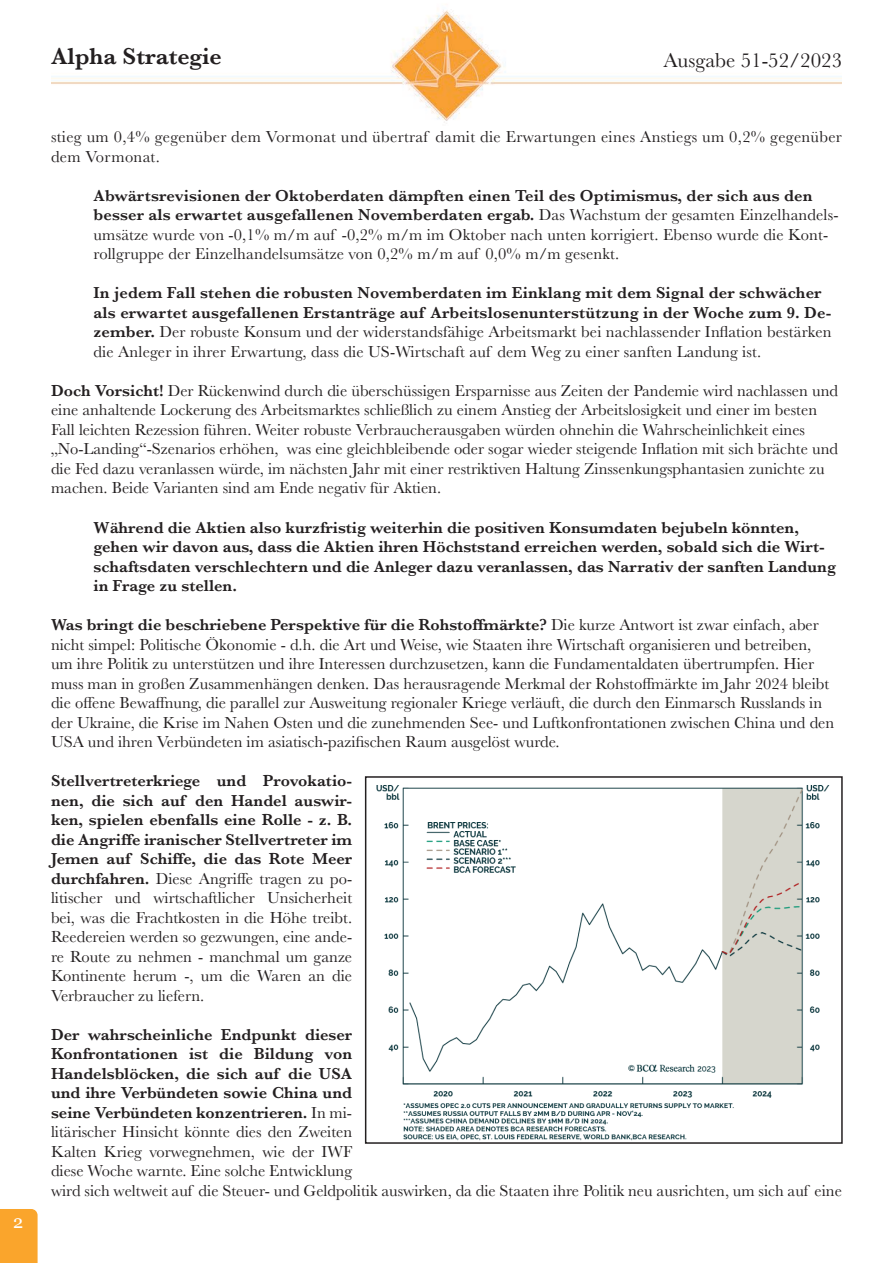
<style>
.page{position:relative;width:893px;height:1263px;background:#fff}
.page>*{position:absolute;margin:0;border:0;box-sizing:border-box;transform-origin:0 0}
.t1{font:600 24px "Baskerville";color:#231f20}
.t2{font:21px "Baskerville";color:#231f20}
.t3{font:18px "Georgia";color:#fff}
.t4{font:16.5px/19.5px "Baskerville";color:#231f20}
.t5{font:600 16.5px/19.5px "Baskerville";color:#231f20}
.t6{font:16.5px/19.5px "Baskerville";letter-spacing:.02em;color:#231f20}
.s1{font-weight:600}
</style>
<div class="page">
<img style="left:51px;top:10px;width:791px;height:113px">
<div style="left:0;top:1209px;width:38px;height:54px;background:#faa52c"></div>
<div style="left:13px;top:1215px;width:19px;height:18px;background:#faa52c"></div>
<img style="left:376px;top:785px;width:454px;height:356px">
<div style="left:365px;top:776px;width:478px;height:368px;border:2px solid #231f20"></div>
<p class="t3" style="left:13px;top:1209px;width:12px">2</p>
<h1 class="t1" style="left:51px;top:39px;width:172px">Alpha Strategie</h1>
<p class="t2" style="left:664px;top:47px;width:180px">Ausgabe 51-52/2023</p>
<p class="t6" style="left:51px;top:128px;width:792px">stieg um 0,4% gegenüber dem Vormonat und übertraf damit die Erwartungen eines Anstiegs um 0,2% gegenüber dem Vormonat.</p>
<p class="t4" style="left:94px;top:186px;width:746px"><span class="s1">Abwärtsrevisionen der Oktoberdaten dämpften einen Teil des Optimismus, der sich aus den besser als erwartet ausgefallenen Novemberdaten ergab.</span> Das Wachstum der gesamten Einzelhandels&shy;umsätze wurde von -0,1% m/m auf -0,2% m/m im Oktober nach unten korrigiert. Ebenso wurde die Kont&shy;rollgruppe der Einzelhandelsumsätze von 0,2% m/m auf 0,0% m/m gesenkt.</p>
<p class="t4" style="left:94px;top:284px;width:739px"><span class="s1">In jedem Fall stehen die robusten Novemberdaten im Einklang mit dem Signal der schwächer als erwartet ausgefallenen Erstanträge auf Arbeitslosenunterstützung in der Woche zum 9. De&shy;zember.</span> Der robuste Konsum und der widerstandsfähige Arbeitsmarkt bei nachlassender Inflation bestärken die Anleger in ihrer Erwartung, dass die US-Wirtschaft auf dem Weg zu einer sanften Landung ist.</p>
<p class="t4" style="left:51px;top:381px;width:788px"><span class="s1">Doch Vorsicht!</span> Der Rückenwind durch die überschüssigen Ersparnisse aus Zeiten der Pandemie wird nachlassen und eine anhaltende Lockerung des Arbeitsmarktes schließlich zu einem Anstieg der Arbeitslosigkeit und einer im besten Fall leichten Rezession führen. Weiter robuste Verbraucherausgaben würden ohnehin die Wahrscheinlichkeit eines „No-Landing“-Szenarios erhöhen, was eine gleichbleibende oder sogar wieder steigende Inflation mit sich brächte und die Fed dazu veranlassen würde, im nächsten Jahr mit einer restriktiven Haltung Zinssenkungsphantasien zunichte zu machen. Beide Varianten sind am Ende negativ für Aktien.</p>
<p class="t5" style="left:94px;top:517px;width:744px">Während die Aktien also kurzfristig weiterhin die positiven Konsumdaten bejubeln könnten, gehen wir davon aus, dass die Aktien ihren Höchststand erreichen werden, sobald sich die Wirt&shy;schaftsdaten verschlechtern und die Anleger dazu veranlassen, das Narrativ der sanften Landung in Frage zu stellen.</p>
<p class="t4" style="left:51px;top:615px;width:785px"><span class="s1">Was bringt die beschriebene Perspektive für die Rohstoffmärkte?</span> Die kurze Antwort ist zwar einfach, aber nicht simpel: Politische Ökonomie - d.h. die Art und Weise, wie Staaten ihre Wirtschaft organisieren und betreiben, um ihre Politik zu unterstützen und ihre Interessen durchzusetzen, kann die Fundamentaldaten übertrumpfen. Hier muss man in großen Zusammenhängen denken. Das herausragende Merkmal der Rohstoffmärkte im Jahr 2024 bleibt die offene Bewaffnung, die parallel zur Ausweitung regionaler Kriege verläuft, die durch den Einmarsch Russlands in der Ukraine, die Krise im Nahen Osten und die zunehmenden See- und Luftkonfrontationen zwischen China und den USA und ihren Verbündeten im asiatisch-pazifischen Raum ausgelöst wurde.</p>
<p class="t4" style="left:51px;top:771px;width:303px;text-align:justify"><span class="s1">Stellvertreterkriege und Provokatio&shy;nen, die sich auf den Handel auswir&shy;ken, spielen ebenfalls eine Rolle - z. B. die Angriffe iranischer Stellvertreter im Jemen auf Schiffe, die das Rote Meer durchfahren.</span> Diese Angriffe tragen zu po&shy;litischer und wirtschaftlicher Unsicherheit bei, was die Frachtkosten in die Höhe treibt.<br>Reedereien werden so gezwungen, eine ande&shy;re Route zu nehmen - manchmal um ganze Kontinente herum -, um die Waren an die Verbraucher zu liefern.</p>
<p class="t4" style="left:51px;top:1025px;width:792px"><span class="s1">Der wahrscheinliche Endpunkt dieser<br>Konfrontationen ist die Bildung von<br>Handelsblöcken, die sich auf die USA<br>und ihre Verbündeten sowie China und<br>seine Verbündeten konzentrieren.</span> In mi-<br>litärischer Hinsicht könnte dies den Zweiten<br>Kalten Krieg vorwegnehmen, wie der IWF<br>diese Woche warnte. Eine solche Entwicklung<br>wird sich weltweit auf die Steuer- und Geldpolitik auswirken, da die Staaten ihre Politik neu ausrichten, um sich auf eine</p>
</div>
